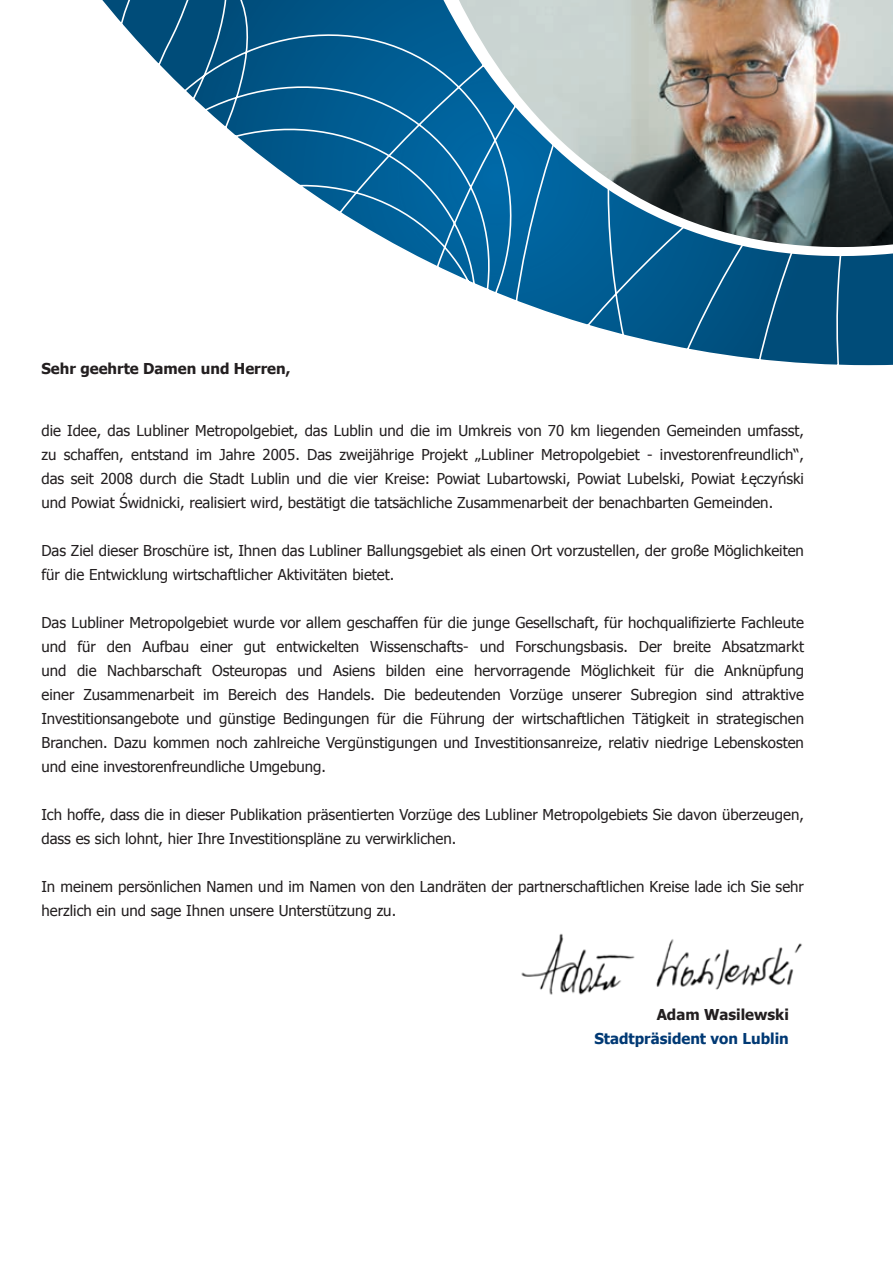
<style>
.page{position:relative;width:893px;height:1263px;background:#fff}
.page>*{position:absolute;margin:0;border:0;box-sizing:border-box;transform-origin:0 0}
.t1{font:15px/24px "Tahoma";color:#231f20}
.t2{font:700 15px "Tahoma";color:#231f20}
.t3{font:700 15px "Tahoma";color:#003974}
</style>
<div class="page">
<svg style="left:102px;top:0;width:791px;height:366px"></svg>
<img style="left:521px;top:933px;width:281px;height:62px">
<img style="left:372px;top:0;width:521px;height:283px">
<p class="t2" style="left:41px;top:358px;width:251px">Sehr geehrte Damen und Herren,</p>
<p class="t1" style="left:41px;top:417px;width:764px;text-align:justify">die Idee, das Lubliner Metropolgebiet, das Lublin und die im Umkreis von 70 km liegenden Gemeinden umfasst, zu schaffen, entstand im Jahre 2005. Das zweijährige Projekt „Lubliner Metropolgebiet - investorenfreundlich“, das seit 2008 durch die Stadt Lublin und die vier Kreise: Powiat Lubartowski, Powiat Lubelski, Powiat Łęczyński und Powiat Świdnicki, realisiert wird, bestätigt die tatsächliche Zusammenarbeit der benachbarten Gemeinden.</p>
<p class="t1" style="left:41px;top:537px;width:764px">Das Ziel dieser Broschüre ist, Ihnen das Lubliner Ballungsgebiet als einen Ort vorzustellen, der große Möglichkeiten für die Entwicklung wirtschaftlicher Aktivitäten bietet.</p>
<p class="t1" style="left:41px;top:609px;width:764px;text-align:justify">Das Lubliner Metropolgebiet wurde vor allem geschaffen für die junge Gesellschaft, für hochqualifizierte Fachleute und für den Aufbau einer gut entwickelten Wissenschafts- und Forschungsbasis. Der breite Absatzmarkt und die Nachbarschaft Osteuropas und Asiens bilden eine hervorragende Möglichkeit für die Anknüpfung einer Zusammenarbeit im Bereich des Handels. Die bedeutenden Vorzüge unserer Subregion sind attraktive Investitionsangebote und günstige Bedingungen für die Führung der wirtschaftlichen Tätigkeit in strategischen Branchen. Dazu kommen noch zahlreiche Vergünstigungen und Investitionsanreize, relativ niedrige Lebenskosten und eine investorenfreundliche Umgebung.</p>
<p class="t1" style="left:41px;top:801px;width:764px">Ich hoffe, dass die in dieser Publikation präsentierten Vorzüge des Lubliner Metropolgebiets Sie davon überzeugen, dass es sich lohnt, hier Ihre Investitionspläne zu verwirklichen.</p>
<p class="t1" style="left:41px;top:873px;width:764px">In meinem persönlichen Namen und im Namen von den Landräten der partnerschaftlichen Kreise lade ich Sie sehr herzlich ein und sage Ihnen unsere Unterstützung zu.</p>
<p class="t2" style="left:657px;top:1004px;width:134px">Adam Wasilewski</p>
<p class="t3" style="left:594px;top:1028px;width:196px">Stadtpräsident von Lublin</p>
</div>
